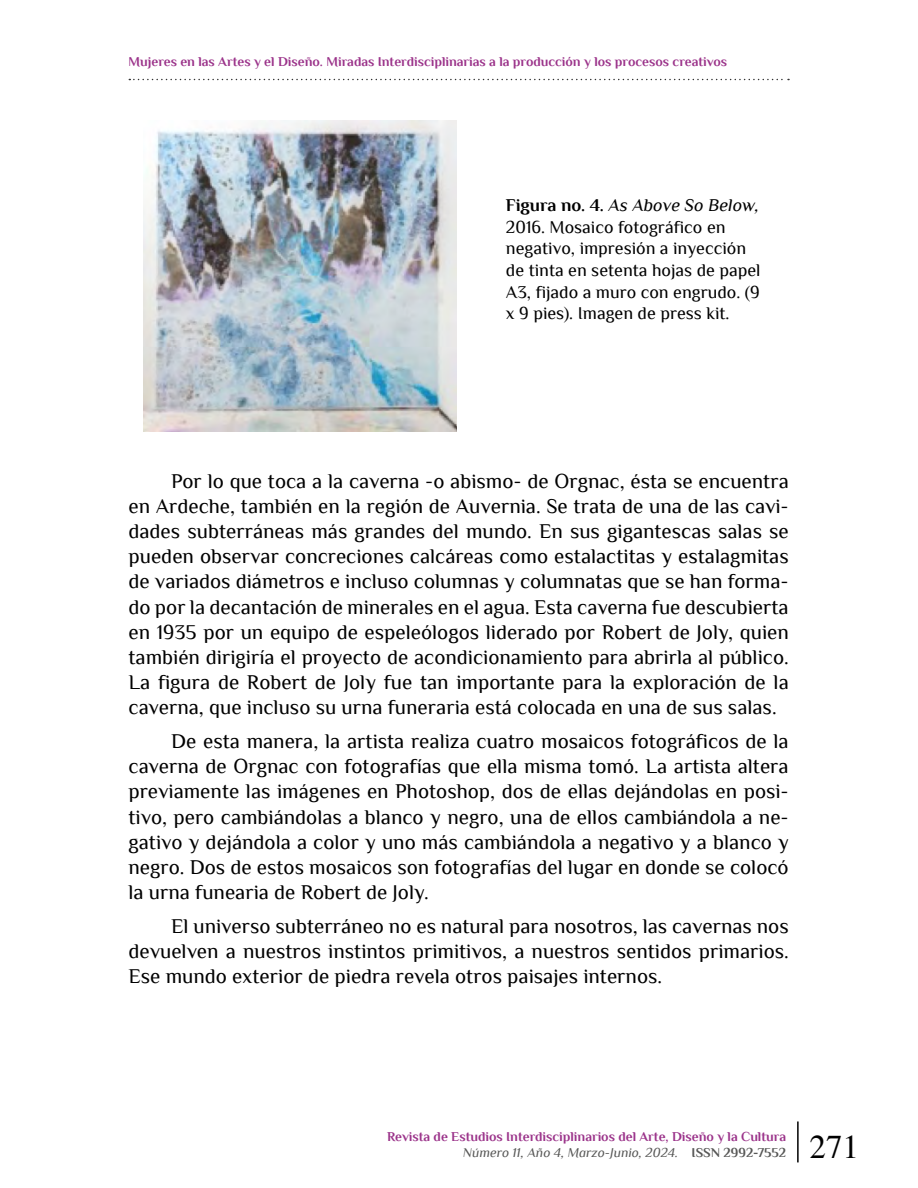
<style>
.page{position:relative;width:918px;height:1188px;background:#fff}
.page>*{position:absolute;margin:0;border:0;box-sizing:border-box;transform-origin:0 0}
.t1{font:33px "Times";color:#000}
.Texto_completo{font:21px/25.2px "Philosopher";color:#000;text-align:justify}
.Notas_al_pie_y_figur{font:18px/21.6px "Philosopher";color:#000}
.t2{font:700 13.5px/16.2px "Philosopher";color:#9b338a;text-align:right}
.s1{font-weight:700}
.s2{font-style:italic}
.s3{font-weight:400;font-style:italic;color:#575756}
.s4{color:#575756}
</style>
<div class="page">
<hr style="left:797px;top:1121px;width:2px;height:41px;background:#000">
<svg style="left:129px;top:79px;width:660px;height:1px"></svg>
<img style="left:143px;top:121px;width:314px;height:310px">
<p class="t2" style="left:129px;top:53px;width:600px">Mujeres en las Artes y el Diseño. Miradas Interdisciplinarias a la producción y los procesos creativos</p>
<p class="Notas_al_pie_y_figur" style="left:506px;top:195px;width:256px"><span class="s1">Figura no. 4.</span> <span class="s2">As Above So Below,<br></span>2016. Mosaico fotográfico en negativo, impresión a inyección de tinta en setenta hojas de papel<br>A3, fijado a muro con engrudo. (9 x 9 pies). Imagen de press kit.</p>
<p class="Texto_completo" style="left:129px;top:468px;width:662px;text-indent:43px">Por lo que toca a la caverna -o abismo- de Orgnac, ésta se encuentra en Ardeche, también en la región de Auvernia. Se trata de una de las cavi&shy;dades subterráneas más grandes del mundo. En sus gigantescas salas se pueden observar concreciones calcáreas como estalactitas y estalagmitas de variados diámetros e incluso columnas y columnatas que se han forma&shy;do por la decantación de minerales en el agua. Esta caverna fue descubierta en 1935 por un equipo de espeleólogos liderado por Robert de Joly, quien también dirigiría el proyecto de acondicionamiento para abrirla al público.<br>La figura de Robert de Joly fue tan importante para la exploración de la caverna, que incluso su urna funeraria está colocada en una de sus salas.</p>
<p class="Texto_completo" style="left:129px;top:729px;width:662px;text-indent:43px">De esta manera, la artista realiza cuatro mosaicos fotográficos de la caverna de Orgnac con fotografías que ella misma tomó. La artista altera previamente las imágenes en Photoshop, dos de ellas dejándolas en posi&shy;tivo, pero cambiándolas a blanco y negro, una de ellos cambiándola a ne&shy;gativo y dejándola a color y uno más cambiándola a negativo y a blanco y negro. Dos de estos mosaicos son fotografías del lugar en donde se colocó la urna funearia de Robert de Joly.</p>
<p class="Texto_completo" style="left:129px;top:914px;width:662px;text-indent:43px">El universo subterráneo no es natural para nosotros, las cavernas nos devuelven a nuestros instintos primitivos, a nuestros sentidos primarios.<br>Ese mundo exterior de piedra revela otros paisajes internos.</p>
<p class="t2" style="left:387px;top:1128px;width:401px">Revista de Estudios Interdisciplinarios del Arte, Diseño y la Cultura<br><span class="s3">Número 11, Año 4, Marzo-Junio, 2024.</span> <span class="s4">ISSN 2992-7552</span></p>
<h1 class="t1" style="left:810px;top:1116px;width:51px">271</h1>
</div>
